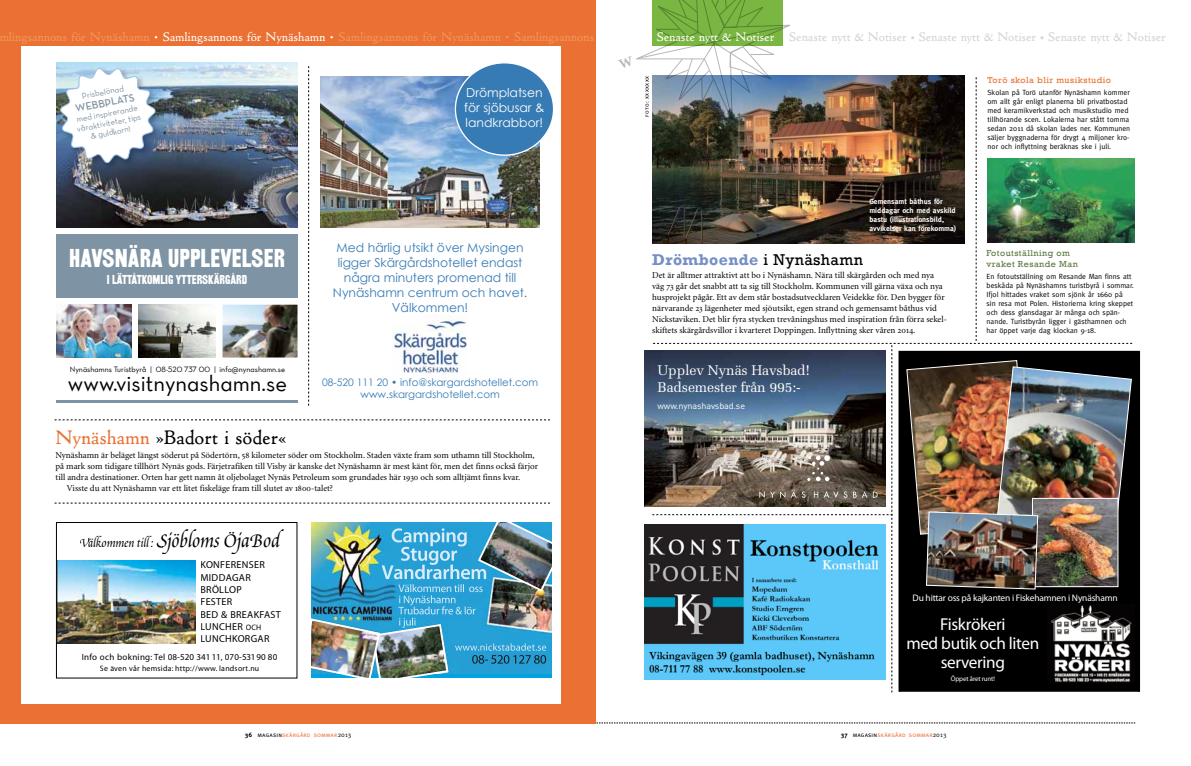
<style>
.page{position:relative;width:1191px;height:766px;background:#fff}
.page>*{position:absolute;margin:0;border:0;box-sizing:border-box;transform-origin:0 0}
.t1{font:24px "Railroad";letter-spacing:.01em;color:#fff}
.t2{font:22.6px "Neutra Text Book Alt";color:#000}
.t3{font:22px "Cg Cloister";color:#000}
.t4{font:17.2px/18.9px "Myriad Pro";letter-spacing:-.02em;color:#fff;text-align:center}
.t5{font:700 16px "Rockwell";letter-spacing:.025em;color:#768fc5}
.t6{font:15.8px "Poetica Chancery III";color:#000}
.t7{font:14px "Cg Cloister";color:#f2975c}
.t8{font:14px "Cg Cloister";color:#d3d3d2}
.t9{font:14px/17px "Melior";letter-spacing:-.01em;color:#fff}
.t10{font:12.3px/14.8px "Century Gothic";color:#377bb5;text-align:center}
.t11{font:12.3px/14.8px "Century Gothic";color:#fff}
.t12{font:12px "Railroad";color:#fff}
.t13{font:10.8px "Neutra Text Demi SC";color:#7e93a3}
.t14{font:10.3px/12.3px "Century Gothic";color:#377bb5;text-align:center}
.t15{font:10.1px/12.4px "Myriad Normal";letter-spacing:.03em;color:#000}
.t16{font:9.5px "Myriad Pro";letter-spacing:-.02em;color:#fff}
.t17{font:9px/11px "Minion";color:#000}
.t18{font:9px "Myriad Normal";letter-spacing:.02em;color:#000}
.t19{font:9px/11px "Rockwell";letter-spacing:.05em;color:#5c7842}
.t20{font:9px "Rockwell";letter-spacing:.05em;color:#ea7033}
.t21{font:9px "DIN";letter-spacing:-.01em;color:#fff}
.t22{font:8.5px/9.6px "Neutra Text Book Alt";color:#7e93a3;text-align:center}
.t23{font:7.9px "Myriad Normal";letter-spacing:.03em;color:#000}
.t24{font:7.8px "Neutra Text Book Alt";color:#000}
.t25{font:7.5px/9px "Meta";color:#000}
.t26{font:700 7.5px/9px "Meta";color:#fff}
.t27{font:6.9px "Myriad Pro";letter-spacing:-.02em;color:#fff}
.t28{font:6.5px "Meta Caps";letter-spacing:.025em;color:#ea7033}
.t29{font:6px "Meta Caps";letter-spacing:.05em;color:#000}
.s1{font-family:"Adesso";font-weight:500;color:#fff}
.s2{color:#fff}
.s3{font-family:"Adesso";font-weight:500}
.s4{color:#ea7033}
.s5{font-family:"Minion Regular SC"}
.s6{font-size:24.8px}
.s7{font-size:7.9px}
.s8{font-size:8px}
.s9{font-weight:400;color:#000}
.s10{font-family:"Meta OT";font-weight:700;color:#000}
.s11{color:#000}
.s12{font-family:"Meta OT";color:#000}
</style>
<div class="page">
<svg style="left:595px;top:722px;width:540px;height:1px"></svg>
<div style="left:561px;top:38px;width:34px;height:678px;background:#ea7033"></div>
<div style="left:0;top:38px;width:21px;height:678px;background:#ea7033"></div>
<div style="left:0;top:0;width:595px;height:45px;background:#ea7033"></div>
<div style="left:0;top:703px;width:595px;height:20px;background:#ea7033"></div>
<img style="left:56px;top:62px;width:241px;height:165px">
<div style="left:58px;top:66px;width:106px;height:105px;background:#000;opacity:.3"></div>
<svg style="left:60px;top:62px;width:96px;height:105px"></svg>
<img style="left:222px;top:304px;width:75px;height:53px">
<img style="left:138px;top:304px;width:78px;height:53px">
<img style="left:56px;top:304px;width:76px;height:53px">
<div style="left:56px;top:234px;width:241px;height:63px;background:#7e93a3"></div>
<hr style="left:56px;top:400px;width:241px;height:3px;background:#7e93a3">
<img style="left:320px;top:77px;width:220px;height:151px">
<img style="left:392px;top:319px;width:74px;height:54px">
<svg style="left:455px;top:63px;width:98px;height:93px"></svg>
<svg style="left:55px;top:419px;width:495px;height:1px"></svg>
<svg style="left:55px;top:502px;width:495px;height:1px"></svg>
<img style="left:58px;top:560px;width:137px;height:83px">
<div style="left:56px;top:522px;width:241px;height:156px;border:1px solid #000"></div>
<svg style="left:449px;top:673px;width:103px;height:4px"></svg>
<img style="left:311px;top:522px;width:241px;height:151px">
<img style="left:311px;top:617px;width:138px;height:61px">
<img style="left:477px;top:522px;width:75px;height:70px">
<svg style="left:308px;top:66px;width:1px;height:339px"></svg>
<img style="left:636px;top:0;width:505px;height:693px">
<h3 class="t7" style="left:-1px;top:27px;width:596px">mlingsannons för Nynäshamn <span class="s1">·</span> <span class="s2">Samlingsannons för Nynäshamn</span> <span class="s1">·</span> Samlingsannons för Nynäshamn <span class="s3">·</span> Samlingsannons</h3>
<p class="t22" style="left:81px;top:91px;width:44px;rotate:-11deg">Prisbelönad</p>
<p class="t13" style="left:74px;top:102px;width:62px;rotate:-11deg">WEBBPLATS</p>
<p class="t22" style="left:74px;top:115px;width:67px;rotate:-11deg">med inspirerande våraktiviteter, tips &amp; guldkorn!</p>
<h3 class="t11" style="left:464px;top:85px;width:82px">Drömplatsen för sjöbusar &amp; landkrabbor!</h3>
<h1 class="t1" style="left:69px;top:244px;width:217px">HAVSNÄRA UPPLEVELSER</h1>
<h3 class="t12" style="left:107px;top:272px;width:142px">I LÄTTÅTKOMLIG YTTERSKÄRGÅRD</h3>
<p class="t24" style="left:70px;top:364px;width:217px">Nynäshamns Turistbyrå | 08-520 737 00 | info@nynashamn.se</p>
<h2 class="t2" style="left:68px;top:369px;width:220px">www.visitnynashamn.se</h2>
<h3 class="t10" style="left:333px;top:240px;width:196px">Med härlig utsikt över Mysingen ligger Skärgårdshotellet endast några minuters promenad till<br>Nynäshamn centrum och havet.<br>Välkommen!</h3>
<p class="t14" style="left:322px;top:375px;width:218px">08-520 111 20 • info@skargardshotellet.com www.skargardshotellet.com</p>
<h3 class="t3" style="left:56px;top:422px;width:232px"><span class="s4">Nynäshamn</span> »Badort i söder«</h3>
<p class="t17" style="left:56px;top:449px;width:481px">Nynäshamn är beläget längst söderut på Södertörn, <span class="s5">58</span> kilometer söder om Stockholm. Staden växte fram som uthamn till Stockholm,</p>
<p class="t17" style="left:56px;top:460px;width:484px">på mark som tidigare tillhört Nynäs gods. Färjetrafiken till Visby är kanske det Nynäshamn är mest känt för, men det finns också färjor</p>
<p class="t17" style="left:56px;top:471px;width:466px">till andra destinationer. Orten har gett namn åt oljebolaget Nynäs Petroleum som grundades här <span class="s5">1930</span> och som alltjämt finns kvar.</p>
<p class="t17" style="left:67px;top:482px;width:268px">Visste du att Nynäshamn var ett litet fiskeläge fram till slutet av <span class="s5">1800</span>-talet?</p>
<h3 class="t6" style="left:79px;top:534px;width:202px">Välkommen till: <span class="s6">Sjöbloms ÖjaBod</span></h3>
<p class="t15" style="left:200px;top:559px;width:82px">KONFERENSER<br>MIDDAGAR<br>BRÖLLOP<br>FESTER<br>BED &amp; BREAKFAST<br>LUNCHER <span class="s7">OCH<br></span>LUNCHKORGAR</p>
<p class="t18" style="left:82px;top:652px;width:197px">Info och bokning: Tel 08-520 341 11, 070-53190 80</p>
<p class="t23" style="left:100px;top:664px;width:161px">Se även vår hemsida: http://www. landsort.nu</p>
<h3 class="t8" style="left:657px;top:28px;width:510px"><span class="s2">Senaste nytt &amp; Notiser</span> Senaste nytt &amp; Notiser <span class="s8">•</span> Senaste nytt &amp; Notiser <span class="s8">•</span> Senaste nytt &amp; Notiser</h3>
<p class="t29" style="left:643px;top:117px;width:42px;rotate:-90deg">foto: xxxxxxx</p>
<p class="t20" style="left:987px;top:75px;width:125px">Torö skola blir musikstudio</p>
<p class="t25" style="left:987px;top:88px;width:144px">Skolan på Torö utanför Nynäshamn kommer om allt går enligt planerna bli privatbostad med keramikverkstad och musikstudio med tillhörande scen. Lokalerna har stått tomma sedan 2011 då skolan lades ner. Kommunen säljer byggnaderna för drygt 4 miljoner kro&shy;nor och inflyttning beräknas ske i juli.</p>
<p class="t26" style="left:869px;top:196px;width:88px">Gemensamt båthus för middagar och med avskild bastu (illustrationsbild, avvikelser kan förekomma)</p>
<h3 class="t5" style="left:652px;top:249px;width:212px">Drömboende <span class="s9">i Nynäshamn</span></h3>
<p class="t17" style="left:652px;top:270px;width:296px">Det är alltmer attraktivt att bo i Nynäshamn. Nära till skärgården och med nya väg <span class="s5">73</span> går det snabbt att ta sig till Stockholm. Kommunen vill gärna växa och nya husprojekt pågår. Ett av dem står bostadsutvecklaren Veidekke för. Den bygger för närvarande <span class="s5">23</span> lägenheter med sjöutsikt, egen strand och gemensamt båthus vid Nickstaviken. Det blir fyra stycken trevåningshus med inspiration från förra sekel&shy;skiftets skärgårdsvillor i kvarteret Doppingen. Inflyttning sker våren <span class="s5">2014</span>.</p>
<h3 class="t9" style="left:657px;top:361px;width:154px">Upplev Nynäs Havsbad!<br>Badsemester från 995:-</h3>
<p class="t21" style="left:657px;top:400px;width:89px">www.nynashavsbad.se</p>
<p class="t19" style="left:986px;top:248px;width:93px">Fotoutställning om vraket Resande Man</p>
<p class="t25" style="left:986px;top:272px;width:149px">En fotoutställning om Resande Man finns att beskåda på Nynäshamns turistbyrå i sommar.<br>Ifjol hittades vraket som sjönk år 1660 på sin resa mot Polen. Historierna kring skeppet och dess glansdagar är många och spän&shy;nande. Turistbyrån ligger i gästhamnen och har öppet varje dag klockan 9-18.</p>
<p class="t16" style="left:912px;top:591px;width:206px">Du hittar oss på kajkanten i Fiskehamnen i Nynäshamn</p>
<h3 class="t4" style="left:906px;top:614px;width:134px">Fiskrökeri<br>med butik och liten servering</h3>
<p class="t27" style="left:951px;top:673px;width:46px">Öppet året runt!</p>
<p class="t28" style="left:245px;top:731px;width:108px"><span class="s10">36</span> <span class="s11">magasin</span>skärgård sommar<span class="s12">2013</span></p>
<p class="t28" style="left:840px;top:731px;width:107px"><span class="s10">37</span> <span class="s11">magasin</span>skärgård sommar<span class="s12">2013</span></p>
</div>
